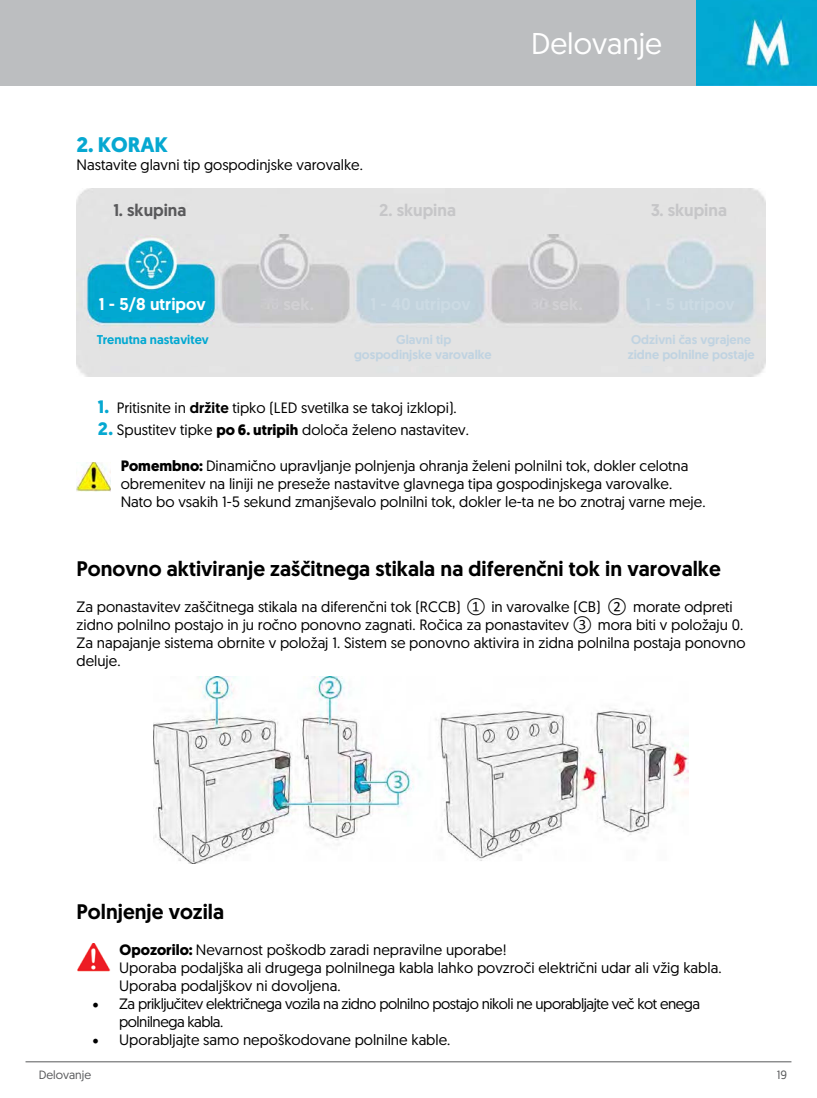
<style>
.page{position:relative;width:817px;height:1098px;background:#fff}
.page>*{position:absolute;margin:0;border:0;box-sizing:border-box;transform-origin:0 0}
.t1{font:30px "Geomanist";color:#fff}
.t2{font:500 21px "Geomanist";color:#000}
.t3{font:700 21px "Geomanist";color:#06a8d1}
.t4{font:500 16.95px "Geomanist";color:#c6c6c8}
.t5{font:500 16.95px "Geomanist";color:#fff}
.t6{font:500 16.95px "Geomanist";color:#59595b}
.t7{font:15px/18px "Geomanist";color:#000}
.t8{font:15px/18px "Geomanist";letter-spacing:-.03em;color:#000}
.t9{font:15px "Geomanist";color:#000}
.t10{font:500 12.75px/15.3px "Geomanist";color:#c0d3e1;text-align:center}
.t11{font:500 12.75px "Geomanist";color:#02a8d1}
.t12{font:12px "Geomanist";color:#58595b}
.s1{font-weight:700;font-size:18px;color:#06a8d1}
.s2{font-weight:500}
.s3{font-style:inherit}
.s4{font-weight:700}
.s5{font-family:"Calibri"}
.s6{font-family:"Minion Pro";font-size:18px}
</style>
<div class="page">
<div style="left:0;top:0;width:816px;height:85px;background:#bcbec0"></div>
<img style="left:696px;top:0;width:120px;height:85px">
<hr style="left:26px;top:1060px;width:765px;height:1px;background:#58595b">
<img style="left:77px;top:188px;width:688px;height:189px">
<img style="left:77px;top:462px;width:34px;height:29px">
<img style="left:154px;top:676px;width:534px;height:187px">
<img style="left:77px;top:943px;width:33px;height:29px">
<div style="left:112px;top:207px;width:622px;height:26px;background:#e3e3e3"></div>
<div style="left:101px;top:328px;width:647px;height:37px;background:#e3e3e3"></div>
<div style="left:282px;top:297px;width:29px;height:16px;background:#c6c6c8"></div>
<div style="left:373px;top:292px;width:96px;height:23px;background:#c2d3dd"></div>
<div style="left:551px;top:298px;width:30px;height:15px;background:#c6c6c8"></div>
<div style="left:646px;top:294px;width:86px;height:22px;background:#c2d3dd"></div>
<div style="left:102px;top:293px;width:99px;height:23px;background:#02a8d1"></div>
<h2 class="t3" style="left:77px;top:130px;width:93px">2. KORAK</h2>
<p class="t7" style="left:77px;top:155px;width:288px">Nastavite glavni tip gospodinjske varovalke.</p>
<h1 class="t1" style="left:531px;top:24px;width:132px">Delovanje</h1>
<p class="t6" style="left:113px;top:199px;width:74px">1. skupina</p>
<p class="t4" style="left:379px;top:199px;width:78px">2. skupina</p>
<p class="t4" style="left:650px;top:199px;width:78px">3. skupina</p>
<p class="t5" style="left:99px;top:292px;width:108px">1 - 5/8 utripov</p>
<p class="t11" style="left:97px;top:331px;width:113px">Trenutna nastavitev</p>
<p class="t10" style="left:354px;top:331px;width:139px">Glavni tip<br>gospodinjske varovalke</p>
<p class="t10" style="left:627px;top:331px;width:128px;text-align:left">Odzivni čas vgrajene zidne polnilne postaje</p>
<p class="t7" style="left:98px;top:398px;width:360px"><span class="s1">1.</span> Pritisnite in <span class="s2">držite</span> tipko (LED svetilka se takoj izklopi).</p>
<p class="t9" style="left:98px;top:420px;width:372px"><span class="s1">2.</span> <span class="s3">Spustitev tipke</span> <span class="s4">po 6. utripih</span> določa želeno nastavitev.</p>
<p class="t7" style="left:121px;top:456px;width:586px"><span class="s4">Pomembno:</span> Dinamično upravljanje polnjenja ohranja želeni polnilni tok, dokler celotna obremenitev na liniji ne preseže nastavitve glavnega tipa gospodinjskega varovalke.<br>Nato bo vsakih 1-5 sekund zmanjševalo polnilni tok, dokler le-ta ne bo znotraj varne meje.</p>
<h2 class="t2" style="left:77px;top:554px;width:645px">Ponovno aktiviranje zaščitnega stikala na diferenčni tok in varovalke</h2>
<p class="t7" style="left:77px;top:596px;width:670px">Za ponastavitev zaščitnega stikala na diferenčni tok (RCCB) <span class="s5">①</span> in varovalke (CB) <span class="s5">②</span> morate odpreti zidno polnilno postajo in ju ročno ponovno zagnati. Ročica za ponastavitev <span class="s5">③</span> mora biti v položaju 0.<br>Za napajanje sistema obrnite v položaj 1. Sistem se ponovno aktivira in zidna polnilna postaja ponovno deluje.</p>
<h2 class="t2" style="left:77px;top:897px;width:149px">Polnjenje vozila</h2>
<p class="t7" style="left:119px;top:939px;width:603px"><span class="s4">Opozorilo:</span> Nevarnost poškodb zaradi nepravilne uporabe!<br>Uporaba podaljška ali drugega polnilnega kabla lahko povzroči električni udar ali vžig kabla.<br>Uporaba podaljškov ni dovoljena.</p>
<p class="t8" style="left:119px;top:993px;width:582px;text-indent:-27px"><span class="s6">•</span> Za priključitev električnega vozila na zidno polnilno postajo nikoli ne uporabljajte več kot enega polnilnega kabla.</p>
<p class="t7" style="left:92px;top:1029px;width:360px"><span class="s6">•</span> Uporabljajte samo nepoškodovane polnilne kable.</p>
<p class="t12" style="left:39px;top:1066px;width:54px">Delovanje</p>
<p class="t12" style="left:776px;top:1066px;width:12px">19</p>
</div>
